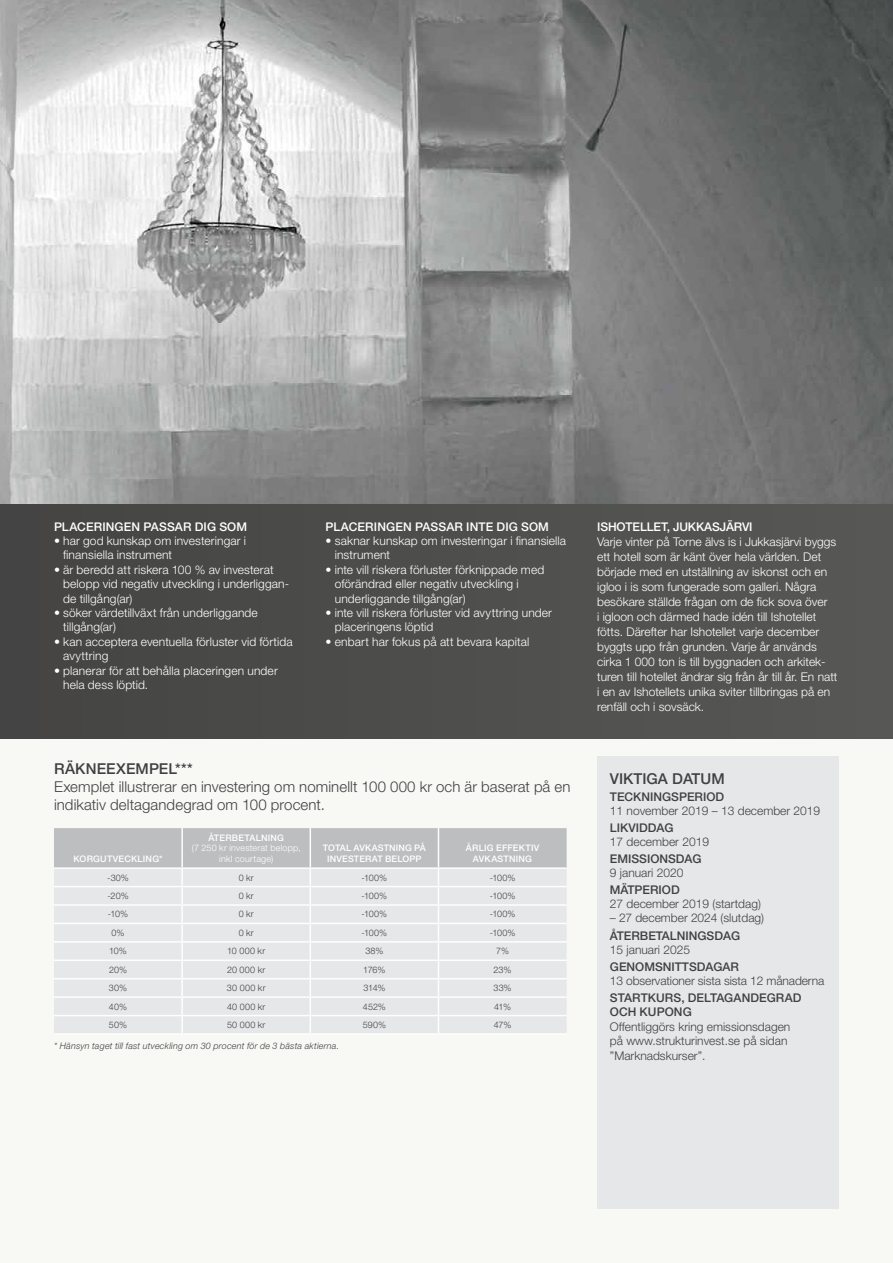
<style>
.page{position:relative;width:893px;height:1263px;background:#fff}
.page>*{position:absolute;margin:0;border:0;box-sizing:border-box;transform-origin:0 0}
.t1{font:300 15px/18px "Helvetica Neue LT Std";letter-spacing:.005em;color:#414042}
.t2{font:500 15px "Helvetica Neue LT Std";color:#414042}
.t3{font:300 12px/15px "Helvetica Neue LT Std";color:#fff}
.t4{font:300 12px/14.4px "Helvetica Neue LT Std";color:#414042}
.t5{font:500 12px/14.2px "Helvetica Neue LT Std";color:#414042}
.t6{font:500 12px "Helvetica Neue LT Std";letter-spacing:.01em;color:#fff}
.t7{font:500 12px "Helvetica Neue LT Std";letter-spacing:-.01em;color:#fff}
.t8{font:300 9px "Helvetica Neue LT Std";letter-spacing:.025em;color:#414042}
.t9{font:500 9px/10.8px "Helvetica Neue LT Std";letter-spacing:.02em;color:#fff;text-align:center}
.t10{font:italic 300 9px "Helvetica Neue LT Std";letter-spacing:.02em;color:#414042}
.t11{font:300 9px/10.8px "Helvetica Neue LT Std";letter-spacing:.025em;color:#fff;text-align:center}
</style>
<div class="page">
<img style="left:0;top:0;width:893px;height:504px">
<div style="left:0;top:730px;width:893px;height:533px;background:#f8f8f4"></div>
<div style="left:0;top:504px;width:893px;height:234px;background:#4e4e4c"></div>
<div style="left:597px;top:756px;width:242px;height:453px;background:#e6e7e8"></div>
<svg style="left:54px;top:828px;width:513px;height:205px;background:#dfe0e1"></svg>
<hr style="left:54px;top:1033px;width:128px;height:2px;background:#fefefd">
<hr style="left:182px;top:1033px;width:128px;height:2px;background:#fefefd">
<hr style="left:310px;top:1033px;width:128px;height:2px;background:#fefefd">
<hr style="left:438px;top:1033px;width:129px;height:2px;background:#fefefd">
<p class="t6" style="left:54px;top:519px;width:195px">PLACERINGEN PASSAR DIG SOM</p>
<p class="t3" style="left:63px;top:533px;width:184px;line-height:14.4px;text-indent:-9px">• har god kunskap om investeringar i finansiella instrument</p>
<p class="t3" style="left:63px;top:562px;width:227px;line-height:14.4px;text-indent:-9px">• är beredd att riskera 100 % av investerat belopp vid negativ utveckling i underliggan&shy;de tillgång(ar)</p>
<p class="t3" style="left:63px;top:605px;width:196px;line-height:14.4px;text-indent:-9px">• söker värdetillväxt från underliggande tillgång(ar)</p>
<p class="t3" style="left:63px;top:634px;width:231px;line-height:14.4px;text-indent:-9px">• kan acceptera eventuella förluster vid förtida avyttring</p>
<p class="t3" style="left:63px;top:663px;width:216px;line-height:14.4px;text-indent:-9px">• planerar för att behålla placeringen under hela dess löptid.</p>
<p class="t6" style="left:326px;top:519px;width:225px">PLACERINGEN PASSAR INTE DIG SOM</p>
<p class="t3" style="left:335px;top:533px;width:233px;line-height:14.4px;text-indent:-9px">• saknar kunskap om investeringar i finansiella instrument</p>
<p class="t3" style="left:335px;top:562px;width:211px;line-height:14.4px;text-indent:-9px">• inte vill riskera förluster förknippade med oförändrad eller negativ utveckling i underliggande tillgång(ar)</p>
<p class="t3" style="left:335px;top:605px;width:219px;line-height:14.4px;text-indent:-9px">• inte vill riskera förluster vid avyttring under placeringens löptid</p>
<p class="t3" style="left:326px;top:634px;width:205px">• enbart har fokus på att bevara kapital</p>
<p class="t2" style="left:54px;top:760px;width:140px">RÄKNEEXEMPEL***</p>
<p class="t1" style="left:54px;top:777px;width:518px">Exemplet illustrerar en investering om nominellt 100 000 kr och är baserat på en indikativ deltagandegrad om 100 procent.</p>
<p class="t9" style="left:74px;top:853px;width:91px">KORGUTVECKLING*</p>
<p class="t9" style="left:208px;top:832px;width:77px">ÅTERBETALNING</p>
<p class="t11" style="left:192px;top:842px;width:110px">(7 250 kr investerat belopp, inkl courtage)</p>
<p class="t9" style="left:323px;top:843px;width:104px">TOTAL AVKASTNING PÅ<br>INVESTERAT BELOPP</p>
<p class="t9" style="left:466px;top:843px;width:75px">ÅRLIG EFFEKTIV<br>AVKASTNING</p>
<p class="t8" style="left:107px;top:872px;width:23px">-30%</p>
<p class="t8" style="left:239px;top:872px;width:17px">0 kr</p>
<p class="t8" style="left:361px;top:872px;width:27px">-100%</p>
<p class="t8" style="left:490px;top:872px;width:27px">-100%</p>
<p class="t8" style="left:107px;top:890px;width:23px">-20%</p>
<p class="t8" style="left:239px;top:890px;width:17px">0 kr</p>
<p class="t8" style="left:361px;top:890px;width:27px">-100%</p>
<p class="t8" style="left:490px;top:890px;width:27px">-100%</p>
<p class="t8" style="left:108px;top:909px;width:22px">-10%</p>
<p class="t8" style="left:239px;top:909px;width:17px">0 kr</p>
<p class="t8" style="left:361px;top:909px;width:27px">-100%</p>
<p class="t8" style="left:490px;top:909px;width:27px">-100%</p>
<p class="t8" style="left:112px;top:927px;width:15px">0%</p>
<p class="t8" style="left:239px;top:927px;width:17px">0 kr</p>
<p class="t8" style="left:361px;top:927px;width:27px">-100%</p>
<p class="t8" style="left:490px;top:927px;width:27px">-100%</p>
<p class="t8" style="left:109px;top:945px;width:19px">10%</p>
<p class="t8" style="left:227px;top:945px;width:40px">10 000 kr</p>
<p class="t8" style="left:365px;top:945px;width:20px">38%</p>
<p class="t8" style="left:496px;top:945px;width:14px">7%</p>
<p class="t8" style="left:109px;top:964px;width:20px">20%</p>
<p class="t8" style="left:227px;top:964px;width:40px">20 000 kr</p>
<p class="t8" style="left:363px;top:964px;width:24px">176%</p>
<p class="t8" style="left:494px;top:964px;width:19px">23%</p>
<p class="t8" style="left:109px;top:982px;width:20px">30%</p>
<p class="t8" style="left:227px;top:982px;width:40px">30 000 kr</p>
<p class="t8" style="left:363px;top:982px;width:24px">314%</p>
<p class="t8" style="left:493px;top:982px;width:20px">33%</p>
<p class="t8" style="left:109px;top:1001px;width:20px">40%</p>
<p class="t8" style="left:227px;top:1001px;width:40px">40 000 kr</p>
<p class="t8" style="left:363px;top:1001px;width:25px">452%</p>
<p class="t8" style="left:494px;top:1001px;width:18px">41%</p>
<p class="t8" style="left:109px;top:1019px;width:20px">50%</p>
<p class="t8" style="left:227px;top:1019px;width:40px">50 000 kr</p>
<p class="t8" style="left:363px;top:1019px;width:25px">590%</p>
<p class="t8" style="left:494px;top:1019px;width:19px">47%</p>
<p class="t10" style="left:54px;top:1041px;width:287px">* Hänsyn taget till fast utveckling om 30 procent för de 3 bästa aktierna.</p>
<p class="t7" style="left:597px;top:519px;width:157px">ISHOTELLET, JUKKASJÄRVI</p>
<p class="t3" style="left:597px;top:534px;width:242px">Varje vinter på Torne älvs is i Jukkasjärvi byggs ett hotell som är känt över hela världen. Det började med en utställning av iskonst och en igloo i is som fungerade som galleri. Några besökare ställde frågan om de fick sova över<br>i igloon och därmed hade idén till Ishotellet fötts. Därefter har Ishotellet varje december byggts upp från grunden. Varje år används cirka 1 000 ton is till byggnaden och arkitek&shy;turen till hotellet ändrar sig från år till år. En natt i en av Ishotellets unika sviter tillbringas på en renfäll och i sovsäck.</p>
<p class="t2" style="left:610px;top:769px;width:116px">VIKTIGA DATUM</p>
<p class="t5" style="left:610px;top:790px;width:116px">TECKNINGSPERIOD</p>
<p class="t4" style="left:610px;top:803px;width:212px">11 november 2019 – 13 december 2019</p>
<p class="t5" style="left:610px;top:821px;width:65px">LIKVIDDAG</p>
<p class="t4" style="left:610px;top:834px;width:101px">17 december 2019</p>
<p class="t5" style="left:610px;top:851px;width:93px">EMISSIONSDAG</p>
<p class="t4" style="left:610px;top:865px;width:75px">9 januari 2020</p>
<p class="t5" style="left:610px;top:883px;width:71px">MÄTPERIOD</p>
<p class="t4" style="left:610px;top:896px;width:152px">27 december 2019 (startdag)</p>
<p class="t4" style="left:610px;top:911px;width:155px">– 27 december 2024 (slutdag)</p>
<p class="t5" style="left:610px;top:928px;width:132px">ÅTERBETALNINGSDAG</p>
<p class="t4" style="left:610px;top:942px;width:82px">15 januari 2025</p>
<p class="t5" style="left:610px;top:959px;width:131px">GENOMSNITTSDAGAR</p>
<p class="t4" style="left:610px;top:973px;width:216px">13 observationer sista sista 12 månaderna</p>
<p class="t5" style="left:610px;top:990px;width:193px">STARTKURS, DELTAGANDEGRAD<br>OCH KUPONG</p>
<p class="t4" style="left:610px;top:1019px;width:182px">Offentliggörs kring emissionsdagen på www.strukturinvest.se på sidan ”Marknadskurser”.</p>
</div>
